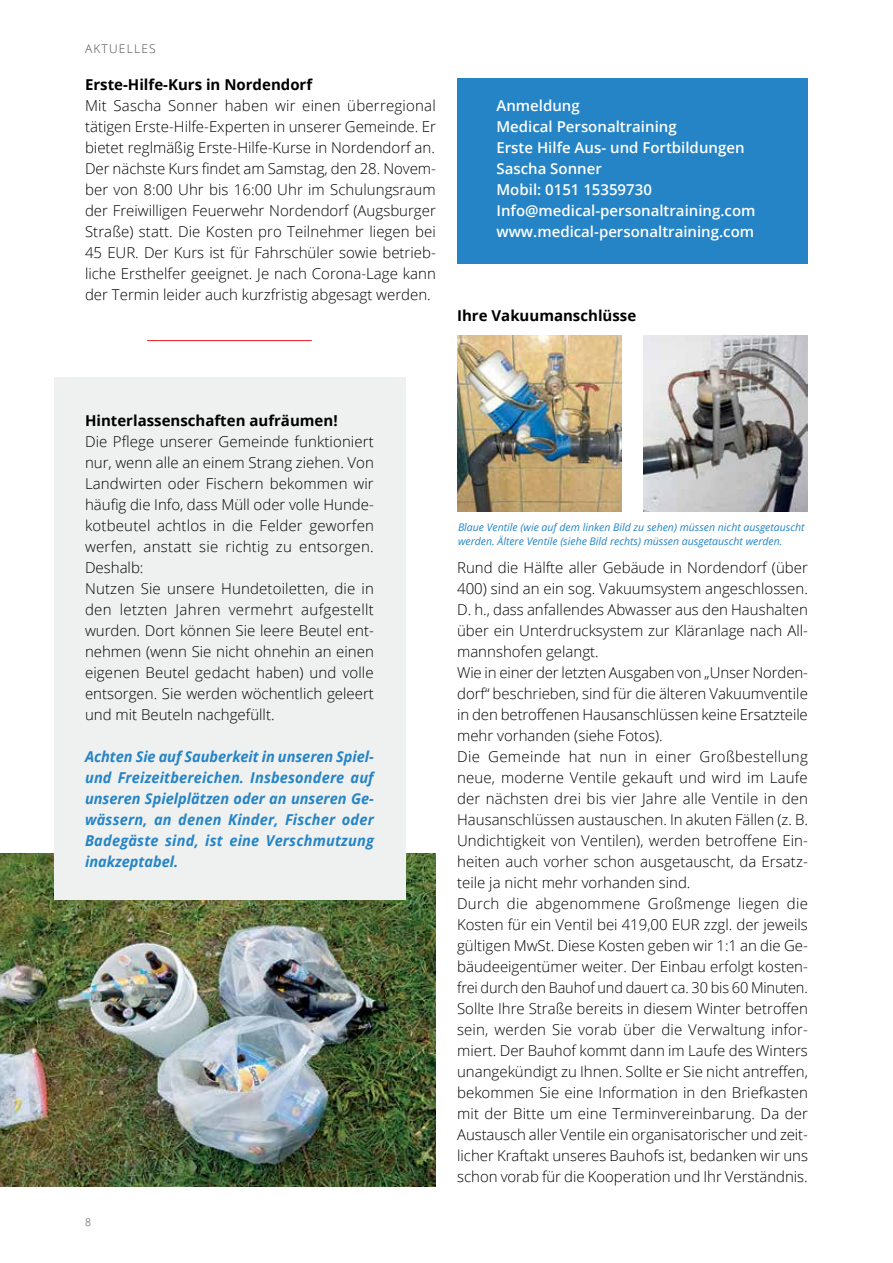
<style>
.page{position:relative;width:893px;height:1263px;background:#fff}
.page>*{position:absolute;margin:0;border:0;box-sizing:border-box;transform-origin:0 0}
.t1{font:300 15px/21px "Open Sans";color:#000}
.t2{font:italic 700 15px/21px "Open Sans";letter-spacing:.015em;color:#2484c6;text-align:justify}
.t3{font:600 15px/21px "Open Sans";color:#fff}
.t4{font:700 15px "Open Sans";color:#000}
.t5{font:300 12px "Open Sans";color:#4d4d4f}
.t6{font:italic 10.5px/13.5px "Open Sans";color:#2484c6}
.t7{font:300 10.5px "Open Sans";color:#4d4d4f}
</style>
<div class="page">
<img style="left:0;top:854px;width:436px;height:332px">
<div style="left:54px;top:377px;width:352px;height:522px;background:#eff0f0"></div>
<div style="left:457px;top:79px;width:351px;height:185px;background:#2484c6"></div>
<hr style="left:147px;top:340px;width:165px;height:1px;background:#ed1d24">
<img style="left:457px;top:335px;width:165px;height:177px">
<img style="left:643px;top:335px;width:165px;height:177px">
<p class="t5" style="left:85px;top:40px;width:42px">Aktuelles</p>
<p class="t4" style="left:85px;top:74px;width:229px">Erste-Hilfe-Kurs in Nordendorf</p>
<p class="t1" style="left:85px;top:95px;width:352px;text-align:justify">M it Sascha Sonner haben wir einen überregional tätigen Erste-Hilfe-Experten in unserer Gemeinde. Er bietet reglmäßig Erste-Hilfe-Kurse in Nordendorf an.<br>Der nächste Kurs findet am Samstag, den 28. Novem&shy;ber von 8:00 Uhr bis 16:00 Uhr im Schulungsraum der Freiwilligen Feuerwehr Nordendorf (Augsburger Straße) statt. Die Kosten pro Teilnehmer liegen bei 45 EUR. Der Kurs ist für Fahrschüler sowie betrieb&shy;liche Ersthelfer geeignet. Je nach Corona-Lage kann der Termin leider auch kurzfristig abgesagt werden.</p>
<p class="t3" style="left:496px;top:95px;width:261px">Anmeldung<br>Medical Personaltraining<br>Erste H ilfe Aus- und Fortbildungen<br>Sascha Sonner<br>Mobil: 0151 15359730<br>I nfo@medical-personaltraining.com www.medical-personaltraining.com</p>
<p class="t4" style="left:457px;top:305px;width:181px">I hre Vakuumanschlüsse</p>
<p class="t4" style="left:85px;top:410px;width:254px">Hinterlassenschaften aufräumen!</p>
<p class="t1" style="left:85px;top:431px;width:290px">Die Pflege unserer Gemeinde funktioniert nur, wenn alle an einem Strang ziehen. Von Landwirten oder Fischern bekommen wir häufig die Info, dass Müll oder volle Hunde&shy;kotbeutel achtlos in die Felder geworfen werfen, anstatt sie richtig zu entsorgen.<br>Deshalb:<br>N utzen Sie unsere Hundetoiletten, die in den letzten Jahren vermehrt aufgestellt wurden. Dort können Sie leere Beutel ent&shy;nehmen (wenn Sie nicht ohnehin an einen eigenen Beutel gedacht haben) und volle entsorgen. Sie werden wöchentlich geleert und mit Beuteln nachgefüllt.</p>
<p class="t2" style="left:85px;top:746px;width:290px">Achten Sie auf Sauberkeit in unseren Spiel&shy;und Freizeitbereichen. Insbesondere auf unseren Spielplätzen oder an unseren Ge&shy;wässern, an denen Kinder, Fischer oder Badegäste sind, ist eine Verschmutzung inakzeptabel.</p>
<p class="t7" style="left:85px;top:1215px;width:7px">8</p>
<p class="t6" style="left:458px;top:520px;width:348px">Blaue Ventile (wie auf dem linken Bild zu sehen) müssen nicht ausgetauscht werden. Ältere Ventile (siehe Bild rechts) müssen ausgetauscht werden.</p>
<p class="t1" style="left:457px;top:557px;width:352px">Rund die Hälfte aller Gebäude in Nordendorf (über 400) sind an ein sog. Vakuumsystem angeschlossen.<br>D. h., dass anfallendes Abwasser aus den Haushalten über ein U nterdrucksystem zur Kläranlage nach All&shy;mannshofen gelangt.<br>Wie in einer der letzten Ausgaben von „U nser Norden&shy;dorf“ beschrieben, sind für die älteren Vakuumventile in den betroffenen Hausanschlüssen keine Ersatzteile mehr vorhanden (siehe Fotos).<br>Die Gemeinde hat nun in einer Großbestellung neue, moderne Ventile gekauft und wird im Laufe der nächsten drei bis vier Jahre alle Ventile in den Hausanschlüssen austauschen. In akuten Fällen (z. B.<br>Undichtigkeit von Ventilen), werden betroffene Ein&shy;heiten auch vorher schon ausgetauscht, da Ersatz&shy;teile ja nicht mehr vorhanden sind.<br>Durch die abgenommene Großmenge liegen die Kosten für ein Ventil bei 419,00 EUR zzgl. der jeweils gültigen MwSt. Diese Kosten geben wir 1:1 an die Ge&shy;bäudeeigentümer weiter. Der Einbau erfolgt kosten&shy;frei durch den Bauhof und dauert ca. 30 bis 60 Minuten.<br>Sollte Ihre Straße bereits in diesem Winter betroffen sein, werden Sie vorab über die Verwaltung infor&shy;miert. Der Bauhof kommt dann im Laufe des Winters unangekündigt zu Ihnen. Sollte er Sie nicht antreffen, bekommen Sie eine Information in den Briefkasten mit der Bitte um eine Terminvereinbarung. Da der Austausch aller Ventile ein organisatorischer und zeit&shy;licher Kraftakt unseres Bauhofs ist, bedanken wir uns schon vorab für die Kooperation und Ihr Verständnis.</p>
</div>
